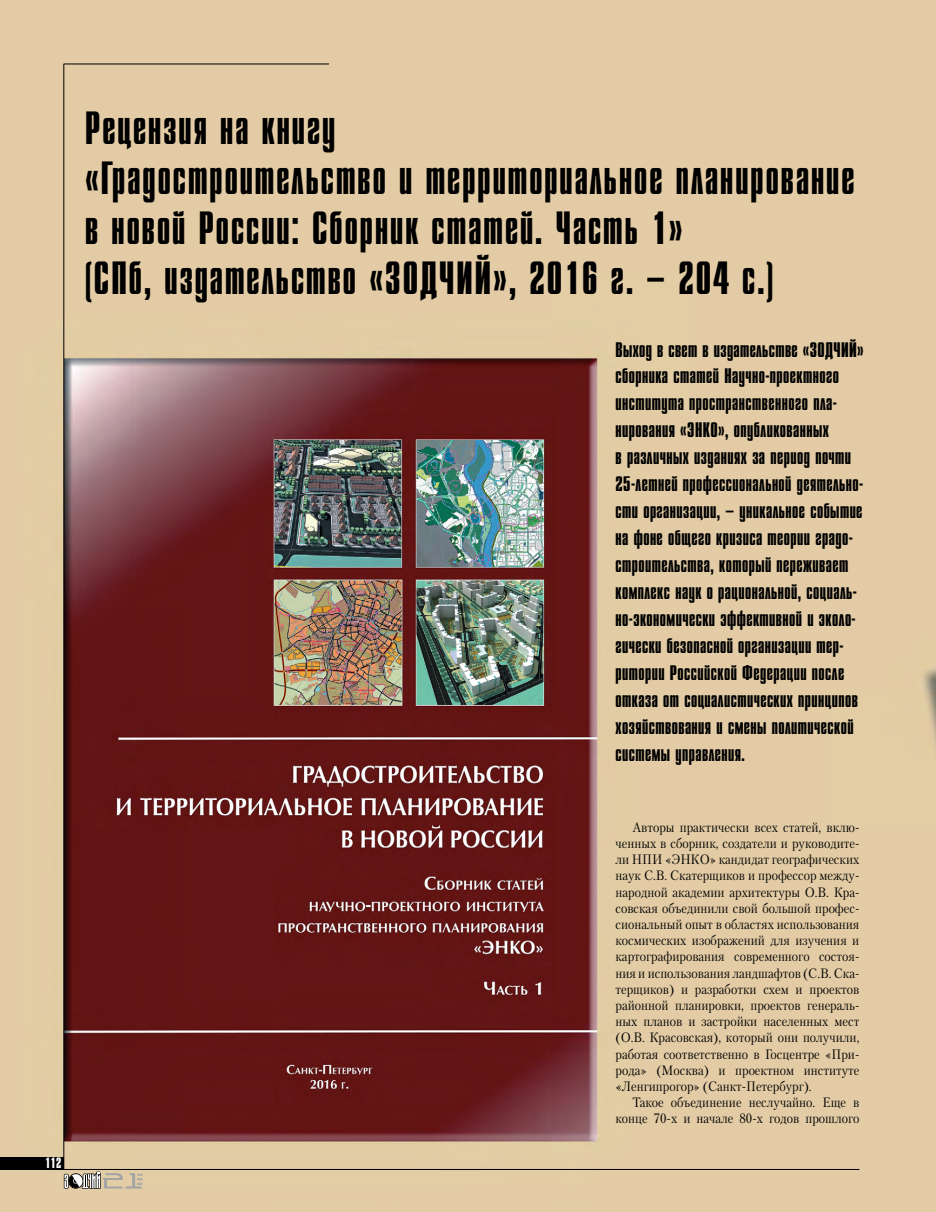
<style>
.page{position:relative;width:936px;height:1212px;background:#fff}
.page>*{position:absolute;margin:0;border:0;box-sizing:border-box;transform-origin:0 0}
.t1{font:46.5px/49.8px "Star C";letter-spacing:.05em;color:#000;scale:.86 1}
.t2{font:21px/27px "Star C";letter-spacing:.025em;color:#000;scale:.9 1}
.t3{font:15px "Star C";color:#fff;scale:.9 1}
.t4{font:13.5px/16.2px "Petersburg C";color:#000;text-align:justify;scale:.9 1}
</style>
<div class="page">
<img style="left:0;top:0;width:935px;height:1212px">
<hr style="left:64px;top:64px;width:265px;height:1px;background:#000">
<hr style="left:64px;top:64px;width:1px;height:1105px;background:#000">
<hr style="left:64px;top:1169px;width:795px;height:1px;background:#000">
<div style="left:0;top:1157px;width:64px;height:12px;background:#000"></div>
<svg style="left:64px;top:1171px;width:79px;height:18px"></svg>
<p class="t3" style="left:45px;top:1155px;width:20px">112</p>
<h1 class="t1" style="left:85px;top:105px;width:896px">Рецензия на книгу<br>«Градостроительство и территориальное планирование в новой России: Сборник статей. Часть 1»<br>(СПб, издательство «ЗОДЧИЙ», 2016 г. – 204 с.)</h1>
<p class="t2" style="left:615px;top:336px;width:277px">Выход в свет в издательстве «ЗОДЧИЙ» сборника статей Научно-проектного института пространственного пла&shy;нирования «ЭНКО», опубликованных<br>в различных изданиях за период почти 25-летней профессиональной деятельно&shy;сти организации, – уникальное событие на фоне общего кризиса теории градо&shy;строительства, который переживает комплекс наук о рациональной, социаль&shy;но-экономически эффективной и эколо&shy;гически безопасной организации тер&shy;ритории Российской Федерации после отказа от социалистических принципов хозяйствования и смены политической системы управления.</p>
<p class="t4" style="left:615px;top:819px;width:272px;text-indent:17px">Авторы практически всех статей, вклю&shy;ченных в сборник, создатели и руководите&shy;ли НПИ «ЭНКО» кандидат географических наук С.В. Скатерщиков и профессор между&shy;народной академии архитектуры О.В. Кра&shy;совская объединили свой большой профес&shy;сиональный опыт в областях использования космических изображений для изучения и картографирования современного состоя&shy;ния и использования ландшафтов (С.В. Ска&shy;терщиков) и разработки схем и проектов районной планировки, проектов генераль&shy;ных планов и застройки населенных мест (О.В. Красовская), который они получили, работая соответственно в Госцентре «При&shy;рода» (Москва) и проектном институте «Ленгипрогор» (Санкт-Петербург).</p>
<p class="t4" style="left:615px;top:1094px;width:272px;text-align:right">Такое объединение неслучайно. Еще в конце 70-х и начале 80-х годов прошлого</p>
</div>
